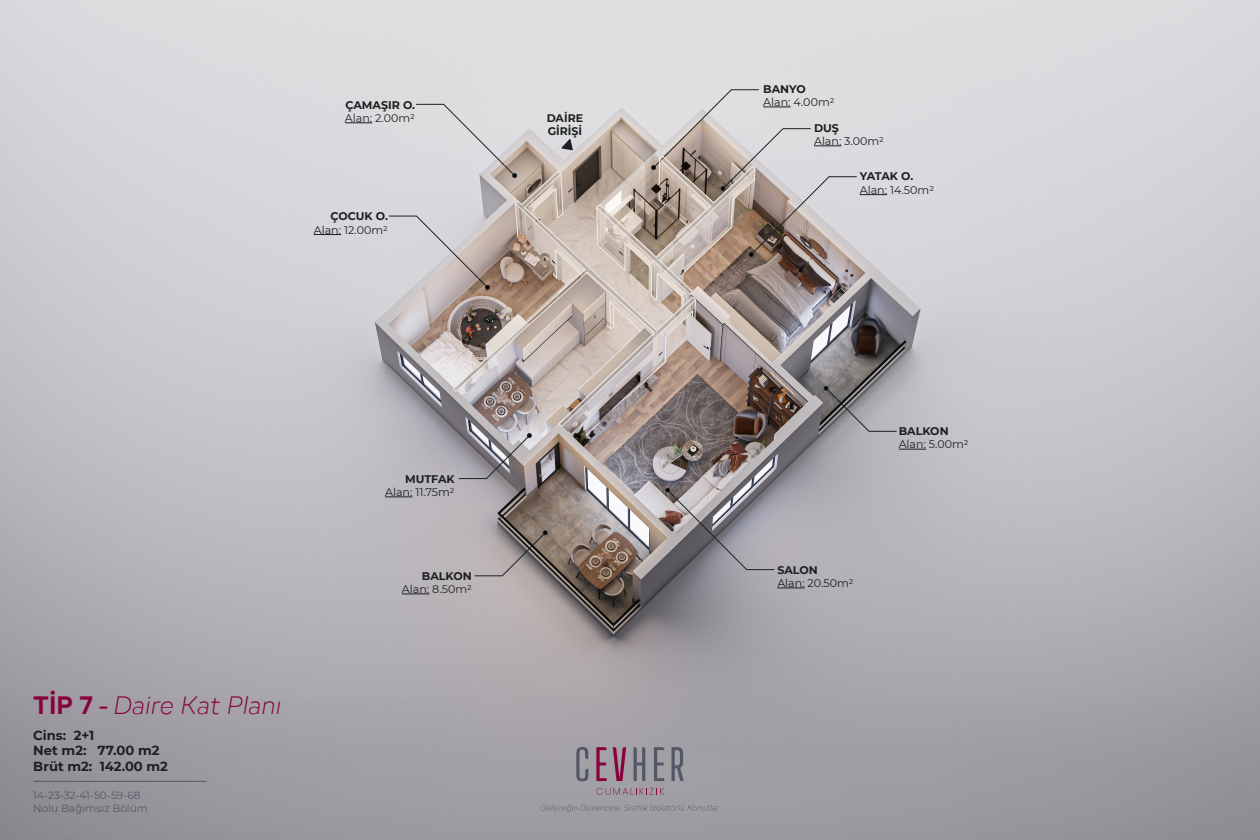
<style>
.page{position:relative;width:1260px;height:840px;background:#fff}
.page>*{position:absolute;margin:0;border:0;box-sizing:border-box;transform-origin:0 0}
.t1{font:26.25px "Adelphi PEVF All";color:#89023e}
.t2{font:700 13.12px/15.8px "Montserrat";color:#1b2021}
.t3{font:11.11px "Montserrat";color:#1b2021}
.t4{font:700 11.11px "Montserrat";color:#1b2021}
.t5{font:700 11.03px/13.2px "Montserrat";color:#1b2021}
.t6{font:10.5px/12.6px "Montserrat";color:#525866}
</style>
<div class="page">
<img style="left:0;top:0;width:1260px;height:840px">
<hr style="left:33px;top:781px;width:174px;height:1px;background:#525866">
<svg style="left:314px;top:234px;width:27px;height:1px"></svg>
<svg style="left:385px;top:497px;width:27px;height:1px"></svg>
<svg style="left:475px;top:530px;width:73px;height:46px;background:#978f8e"></svg>
<svg style="left:665px;top:488px;width:109px;height:82px;background:#918e94"></svg>
<svg style="left:345px;top:123px;width:27px;height:1px"></svg>
<svg style="left:777px;top:588px;width:28px;height:1px"></svg>
<svg style="left:402px;top:594px;width:27px;height:1px"></svg>
<svg style="left:389px;top:89px;width:537px;height:390px;background:#b3aba9"></svg>
<svg style="left:576px;top:747px;width:12px;height:34px"></svg>
<svg style="left:596px;top:747px;width:11px;height:34px"></svg>
<svg style="left:613px;top:747px;width:13px;height:34px"></svg>
<svg style="left:634px;top:747px;width:11px;height:34px"></svg>
<svg style="left:654px;top:747px;width:10px;height:34px"></svg>
<svg style="left:671px;top:747px;width:13px;height:34px"></svg>
<svg style="left:596px;top:788px;width:68px;height:7px"></svg>
<svg style="left:541px;top:803px;width:178px;height:9px;background:#95959b"></svg>
<p class="t4" style="left:763px;top:81px;width:44px">BANYO</p>
<p class="t4" style="left:345px;top:97px;width:71px">ÇAMAŞIR O.</p>
<p class="t3" style="left:763px;top:95px;width:73px">Alan: 4.00m2</p>
<p class="t3" style="left:345px;top:110px;width:72px">Alan: 2.00m2</p>
<p class="t5" style="left:547px;top:111px;width:38px">DAİRE<br>GİRİŞİ</p>
<p class="t4" style="left:814px;top:120px;width:26px">DUŞ</p>
<p class="t3" style="left:814px;top:133px;width:71px">Alan: 3.00m2</p>
<p class="t4" style="left:330px;top:208px;width:59px">ÇOCUK O.</p>
<p class="t3" style="left:314px;top:222px;width:76px">Alan: 12.00m2</p>
<p class="t4" style="left:860px;top:169px;width:55px">YATAK O.</p>
<p class="t3" style="left:860px;top:182px;width:76px">Alan: 14.50m2</p>
<h1 class="t1" style="left:33px;top:687px;width:250px">TİP 7 - Daire Kat Planı</h1>
<p class="t2" style="left:33px;top:726px;width:136px">Cins: 2+1<br>Net m2: 77.00 m2<br>Brüt m2: 142.00 m2</p>
<p class="t6" style="left:33px;top:789px;width:116px">14-23-32-41-50-59-68<br>Nolu Bağımsız Bölüm</p>
<p class="t4" style="left:405px;top:471px;width:51px">MUTFAK</p>
<p class="t3" style="left:385px;top:484px;width:71px">Alan: 11.75m2</p>
<p class="t4" style="left:422px;top:568px;width:51px">BALKON</p>
<p class="t3" style="left:402px;top:581px;width:71px">Alan: 8.50m2</p>
<p class="t4" style="left:899px;top:423px;width:51px">BALKON</p>
<p class="t3" style="left:899px;top:437px;width:71px">Alan: 5.00m2</p>
<p class="t4" style="left:777px;top:562px;width:42px">SALON</p>
<p class="t3" style="left:777px;top:575px;width:78px">Alan: 20.50m2</p>
</div>
